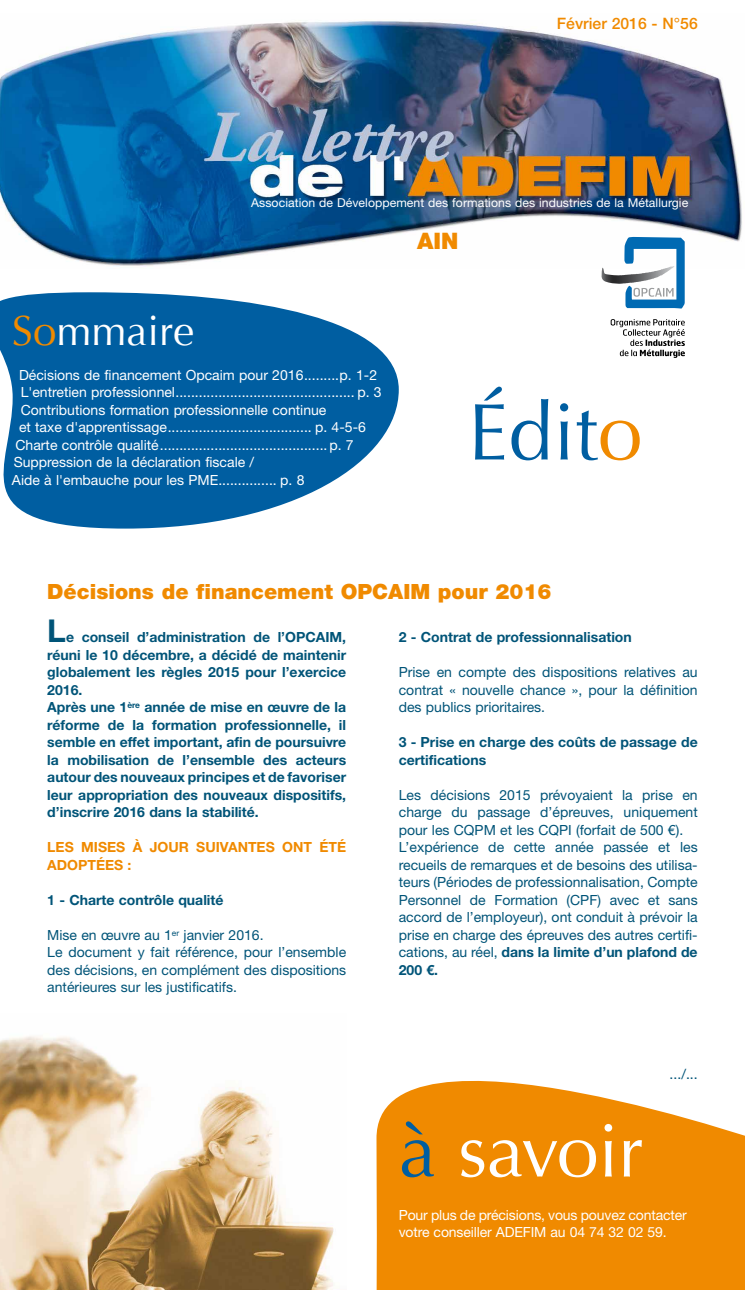
<style>
.page{position:relative;width:745px;height:1290px;background:#fff}
.page>*{position:absolute;margin:0;border:0;box-sizing:border-box;transform-origin:0 0}
.t1{font:80.5px "Optima";color:#005ea1}
.t2{font:75.25px "Optima";letter-spacing:-.01em;color:#fff}
.t3{font:42px "Optima";color:#fff}
.t4{font:700 31.5px "Helvetica Neue LT Std";color:#005478}
.t5{font:900 22.75px "Helvetica Neue LT Std";color:#f08a00}
.t6{font:900 21px "Helvetica Neue LT Std";color:#f08a00}
.t7{font:500 15.75px "Helvetica Neue LT Std";color:#f08a00}
.t8{font:14px/17.5px "Helvetica Neue LT Std";color:#005478}
.t9{font:700 14px/17.5px "Helvetica Neue LT Std";color:#005478}
.t10{font:14px/17.5px "Helvetica Neue LT Std";color:#fff}
.t11{font:700 14px/17.5px "Helvetica Neue LT Std";color:#f08a00}
.t12{font:12.25px "Helvetica Neue LT Std";letter-spacing:.005em;color:#fff}
.s1{color:#f08a00}
.s2{font-weight:700}
.s3{color:#005ea1}
</style>
<div class="page">
<img style="left:0;top:21px;width:742px;height:248px">
<svg style="left:618px;top:237px;width:66px;height:72px"></svg>
<svg style="left:610px;top:319px;width:74px;height:39px"></svg>
<svg style="left:376px;top:1081px;width:368px;height:209px;background:#f19416"></svg>
<img style="left:0;top:1036px;width:334px;height:254px">
<svg style="left:0;top:292px;width:398px;height:237px;fill:#005ea1"></svg>
<p class="t7" style="left:556px;top:14px;width:142px">Février 2016 - N°56</p>
<p class="t12" style="left:251px;top:196px;width:438px">Association de Développement des formations des industries de la Métallurgie</p>
<h3 class="t5" style="left:417px;top:228px;width:43px">AIN</h3>
<h3 class="t3" style="left:12px;top:306px;width:183px"><span class="s1">So</span>mmaire</h3>
<p class="t10" style="left:19px;top:366px;width:359px">Décisions de financement Opcaim pour 2016.........p. 1-2</p>
<p class="t10" style="left:21px;top:383px;width:362px">L'entretien professionnel.............................................. p. 3</p>
<p class="t10" style="left:21px;top:401px;width:307px">Contributions formation professionnelle continue</p>
<p class="t10" style="left:19px;top:418px;width:348px">et taxe d'apprentissage..................................... p. 4-5-6</p>
<p class="t10" style="left:15px;top:436px;width:339px">Charte contrôle qualité...........................................p. 7</p>
<p class="t10" style="left:14px;top:453px;width:242px">Suppression de la déclaration fiscale /</p>
<p class="t10" style="left:12px;top:471px;width:294px">Aide à l'embauche pour les PME............... p. 8</p>
<h1 class="t1" style="left:467px;top:385px;width:176px">Édit<span class="s1">o</span></h1>
<h3 class="t6" style="left:47px;top:578px;width:505px">Décisions de financement OPCAIM pour 2016</h3>
<h3 class="t4" style="left:47px;top:612px;width:20px">L</h3>
<p class="t9" style="left:47px;top:628px;width:300px;text-indent:19px">e conseil d’administration de l’OPCAIM, réuni le 10 décembre, a décidé de maintenir globalement les règles 2015 pour l’exercice 2016.<br>Après une 1<sup>ère</sup> année de mise en œuvre de la réforme de la formation professionnelle, il semble en effet important, afin de poursuivre la mobilisation de l’ensemble des acteurs autour des nouveaux principes et de favoriser leur appropriation des nouveaux dispositifs, d’inscrire 2016 dans la stabilité.</p>
<p class="t11" style="left:47px;top:838px;width:300px">LES MISES À JOUR SUIVANTES ONT ÉTÉ<br>ADOPTÉES :</p>
<p class="t9" style="left:47px;top:891px;width:178px">1 - Charte contrôle qualité</p>
<p class="t8" style="left:47px;top:926px;width:300px">Mise en œuvre au 1<sup>er</sup> janvier 2016.<br>Le document y fait référence, pour l’ensemble des décisions, en complément des dispositions antérieures sur les justificatifs.</p>
<p class="t9" style="left:398px;top:628px;width:234px">2 - Contrat de professionnalisation</p>
<p class="t8" style="left:398px;top:663px;width:300px;text-align:justify">Prise en compte des dispositions relatives au contrat « nouvelle chance », pour la définition des publics prioritaires.</p>
<p class="t9" style="left:398px;top:733px;width:300px">3 - Prise en charge des coûts de passage de certifications</p>
<p class="t8" style="left:398px;top:786px;width:300px">Les décisions 2015 prévoyaient la prise en charge du passage d’épreuves, uniquement pour les CQPM et les CQPI (forfait de 500 €).<br>L’expérience de cette année passée et les recueils de remarques et de besoins des utilisa&shy;teurs (Périodes de professionnalisation, Compte Personnel de Formation (CPF) avec et sans accord de l’employeur), ont conduit à prévoir la prise en charge des épreuves des autres certifi&shy;cations, au réel, <span class="s2">dans la limite d’un plafond de 200 €.</span></p>
<p class="t8" style="left:669px;top:1065px;width:30px">.../...</p>
<h2 class="t2" style="left:398px;top:1107px;width:246px"><span class="s3">à</span> savoir</h2>
<p class="t10" style="left:398px;top:1206px;width:289px">Pour plus de précisions, vous pouvez contacter votre conseiller ADEFIM au 04 74 32 02 59.</p>
</div>
